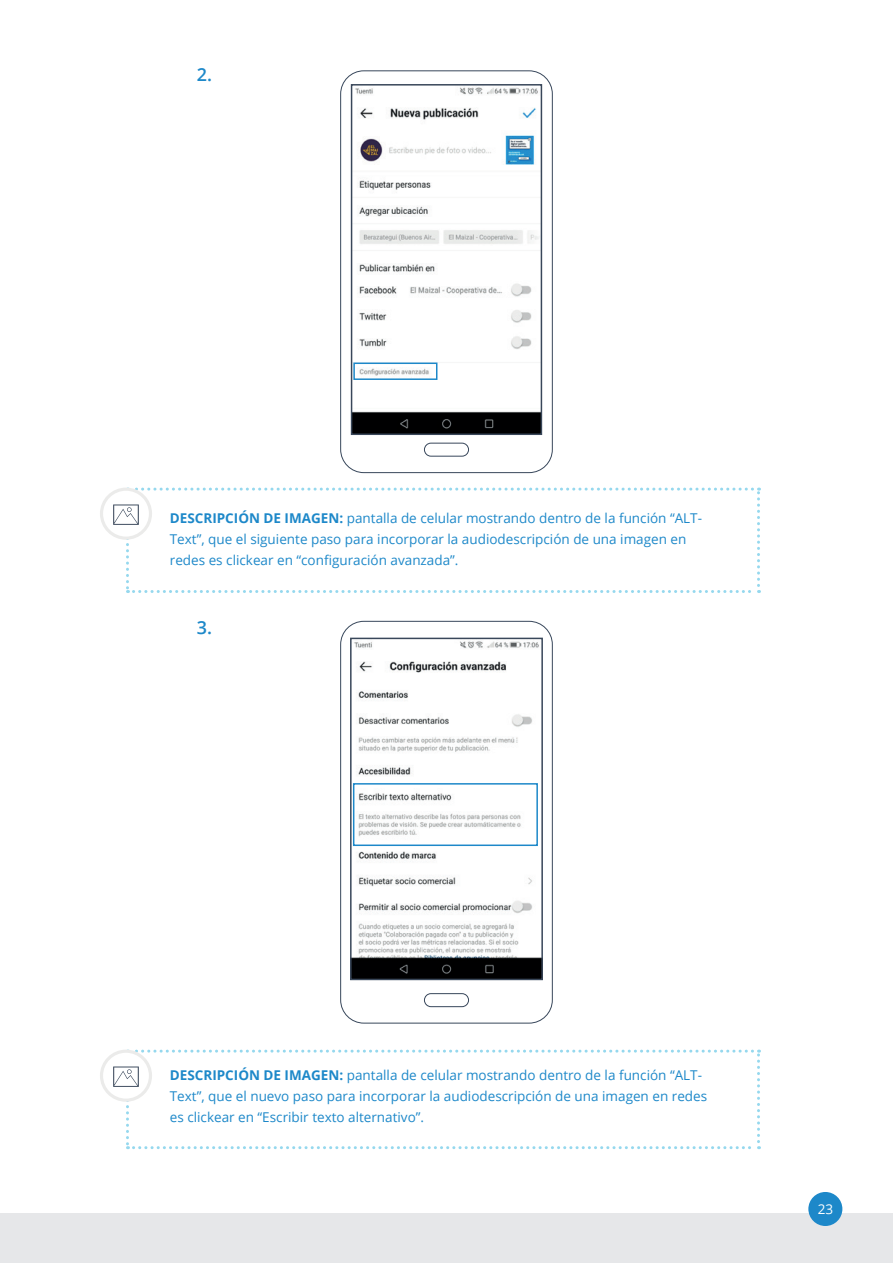
<style>
.page{position:relative;width:893px;height:1263px;background:#fff}
.page>*{position:absolute;margin:0;border:0;box-sizing:border-box;transform-origin:0 0}
.t1{font:600 18px "Open Sans";color:#1d88c9}
.t2{font:13.5px/21px "Open Sans";color:#1d88c9}
.t3{font:13.5px "Open Sans";color:#fff}
.s1{font-weight:700}
</style>
<div class="page">
<div style="left:0;top:1213px;width:893px;height:50px;background:#e6e7e9"></div>
<div style="left:808px;top:1192px;width:34px;height:34px;background:#1d88c9;border-radius:50%"></div>
<img style="left:354px;top:87px;width:185px;height:345px">
<div style="left:351px;top:84px;width:191px;height:351px;border:2px solid #39475a"></div>
<img style="left:353px;top:641px;width:187px;height:336px">
<div style="left:350px;top:638px;width:193px;height:342px;border:2px solid #39475a"></div>
<svg style="left:101px;top:488px;width:50px;height:51px"></svg>
<div style="left:100px;top:488px;width:52px;height:52px;border:3px solid #ebebea;border-radius:50%"></div>
<svg style="left:113px;top:488px;width:647px;height:105px"></svg>
<svg style="left:101px;top:1050px;width:50px;height:51px"></svg>
<div style="left:100px;top:1049px;width:52px;height:53px;border:3px solid #ebebea;border-radius:50%"></div>
<svg style="left:113px;top:1049px;width:647px;height:100px"></svg>
<div style="left:353px;top:362px;width:84px;height:18px;border:2px solid #1d88c9"></div>
<div style="left:353px;top:783px;width:185px;height:63px;border:2px solid #1d88c9"></div>
<div style="left:340px;top:70px;width:213px;height:403px;border:1px solid #38475b;border-radius:23px"></div>
<div style="left:424px;top:443px;width:45px;height:14px;border:1px solid #38475b;border-radius:7px"></div>
<div style="left:340px;top:621px;width:213px;height:402px;border:1px solid #38475b;border-radius:23px"></div>
<div style="left:424px;top:993px;width:45px;height:14px;border:1px solid #38475b;border-radius:7px"></div>
<h1 class="t1" style="left:197px;top:62px;width:17px">2.</h1>
<p class="t2" style="left:170px;top:507px;width:534px"><span class="s1">DESCRIPCIÓN DE IMAGEN:</span> pantalla de celular mostrando dentro de la función “ALT-<br>Text”, que el siguiente paso para incorporar la audiodescripción de una imagen en redes es clickear en “configuración avanzada”.</p>
<h1 class="t1" style="left:197px;top:615px;width:17px">3.</h1>
<p class="t2" style="left:170px;top:1065px;width:539px"><span class="s1">DESCRIPCIÓN DE IMAGEN:</span> pantalla de celular mostrando dentro de la función “ALT-<br>Text”, que el nuevo paso para incorporar la audiodescripción de una imagen en redes es clickear en “Escribir texto alternativo”.</p>
<p class="t3" style="left:818px;top:1199px;width:17px">23</p>
</div>
